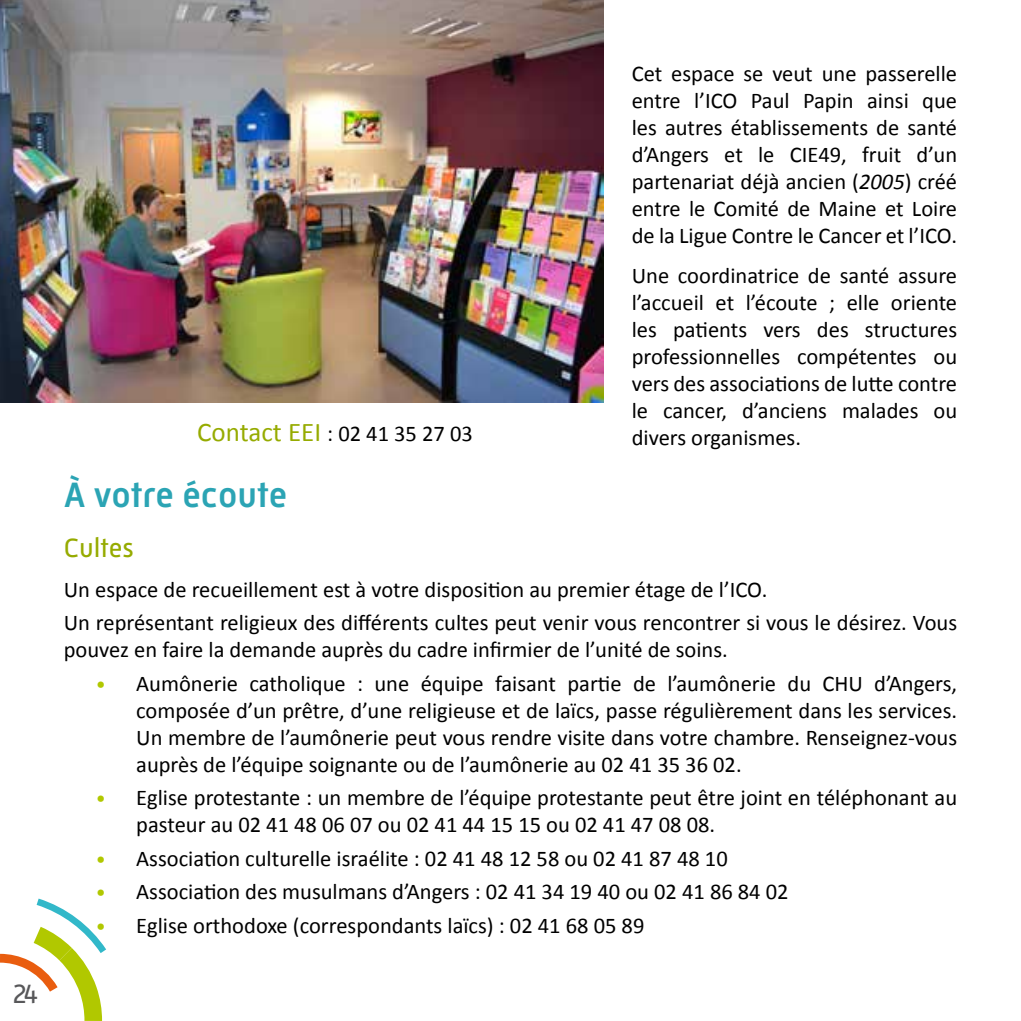
<style>
.page{position:relative;width:1021px;height:1021px;background:#fff}
.page>*{position:absolute;margin:0;border:0;box-sizing:border-box;transform-origin:0 0}
.t1{font:500 36px "Mic 32 New";color:#2ba4b4}
.t2{font:27px "Mic 32 New";color:#96ab00}
.t3{font:27px "Mic 32 New";color:#58585a}
.t4{font:22.5px/27px "Calibri";color:#000;text-align:justify}
.s1{font-size:27px;color:#96ab00}
.s2{font-style:italic}
.s3{font-size:20.25px;color:#b1c800}
</style>
<div class="page">
<svg style="left:0;top:898px;width:106px;height:122px"></svg>
<img style="left:0;top:0;width:603px;height:402px">
<p class="t3" style="left:13px;top:978px;width:27px">24</p>
<p class="t4" style="left:197px;top:420px;width:277px"><span class="s1">Contact EEI</span> : 02 41 35 27 03</p>
<p class="t4" style="left:631px;top:60px;width:327px">Cet espace se veut une passerelle entre l’ICO Paul Papin ainsi que les autres établissements de santé d’Angers et le CIE49, fruit d’un partenariat déjà ancien (<span class="s2">2005</span>) créé entre le Comité de Maine et Loire de la Ligue Contre le Cancer et l’ICO.</p>
<p class="t4" style="left:631px;top:262px;width:327px">Une coordinatrice de santé assure l’accueil et l’écoute ; elle oriente les patients vers des structures professionnelles compétentes ou vers des associations de lutte contre le cancer, d’anciens malades ou divers organismes.</p>
<h1 class="t1" style="left:64px;top:474px;width:225px">À votre écoute</h1>
<p class="t2" style="left:64px;top:532px;width:72px">Cultes</p>
<p class="t4" style="left:64px;top:573px;width:894px;line-height:33.3px">Un espace de recueillement est à votre disposition au premier étage de l’ICO.<br>Un représentant religieux des différents cultes peut venir vous rencontrer si vous le désirez. Vous</p>
<p class="t4" style="left:64px;top:636px;width:665px">pouvez en faire la demande auprès du cadre infirmier de l’unité de soins.</p>
<p class="t4" style="left:136px;top:670px;width:822px;text-indent:-40px"><span class="s3">•</span> Aumônerie catholique : une équipe faisant partie de l’aumônerie du CHU d’Angers, composée d’un prêtre, d’une religieuse et de laïcs, passe régulièrement dans les services.<br>Un membre de l’aumônerie peut vous rendre visite dans votre chambre. Renseignez-vous auprès de l’équipe soignante ou de l’aumônerie au 02 41 35 36 02.</p>
<p class="t4" style="left:136px;top:784px;width:822px;text-indent:-40px"><span class="s3">•</span> Eglise protestante : un membre de l’équipe protestante peut être joint en téléphonant au pasteur au 02 41 48 06 07 ou 02 41 44 15 15 ou 02 41 47 08 08.</p>
<p class="t4" style="left:96px;top:844px;width:633px"><span class="s3">•</span> Association culturelle israélite : 02 41 48 12 58 ou 02 41 87 48 10</p>
<p class="t4" style="left:96px;top:878px;width:694px"><span class="s3">•</span> Association des musulmans d’Angers : 02 41 34 19 40 ou 02 41 86 84 02</p>
<p class="t4" style="left:96px;top:911px;width:550px"><span class="s3">•</span> Eglise orthodoxe (correspondants laïcs) : 02 41 68 05 89</p>
</div>
